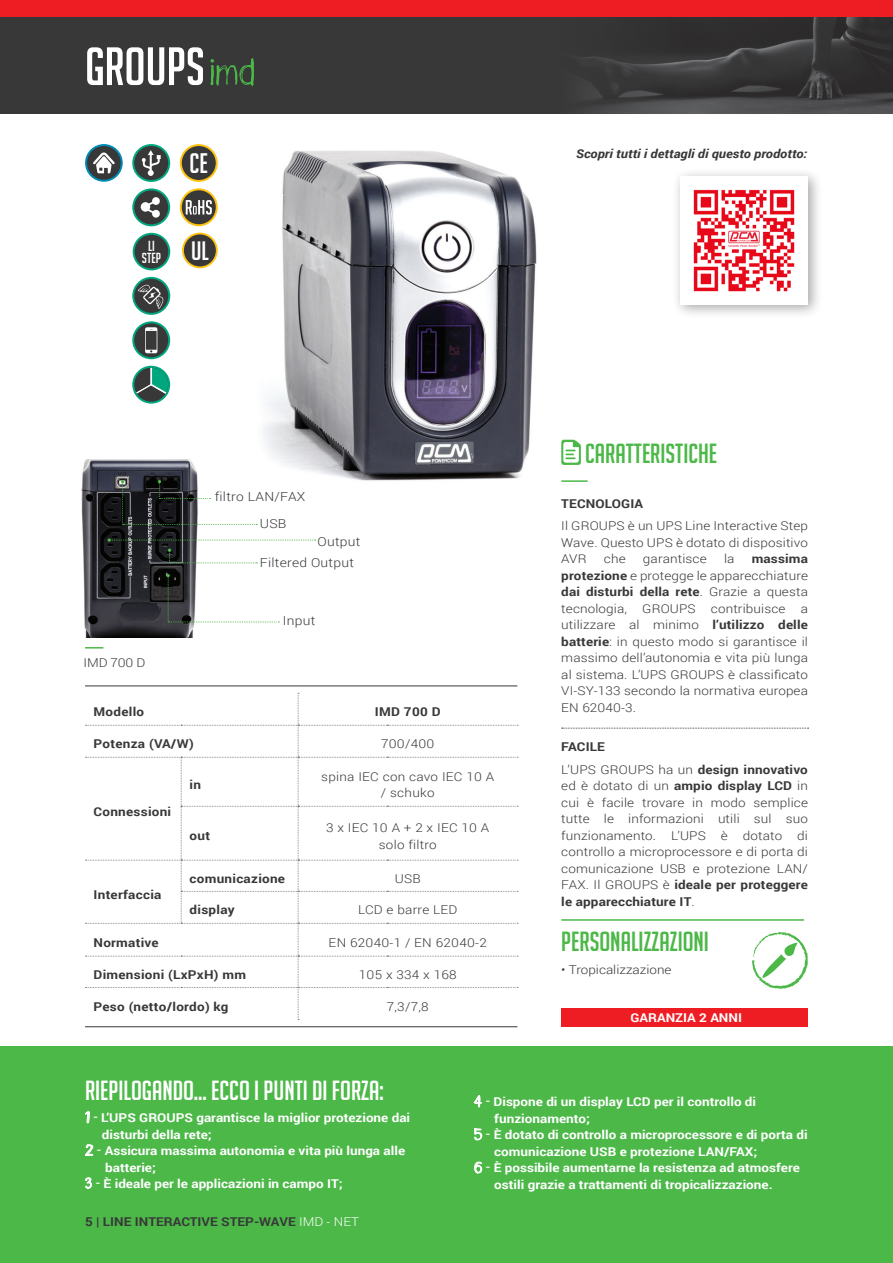
<style>
.page{position:relative;width:893px;height:1263px;background:#fff}
.page>*{position:absolute;margin:0;border:0;box-sizing:border-box;transform-origin:0 0}
.t1{font:52.5px "Big Noodle Titling";color:#fff}
.t2{font:27.6px "Big Noodle Titling";color:#fff}
.t3{font:27px "Big Noodle Titling";color:#fff}
.t4{font:27px "Big Noodle Titling";color:#4cb848}
.t5{font:25.95px "Big Noodle Titling";color:#fff}
.t6{font:14.25px "Big Noodle Titling";color:#fff}
.t7{font:300 12.45px "Roboto";letter-spacing:.02em;color:#383839;scale:1.11 1}
.txt_dati_tabella_tec{font:300 12.15px/16.5px "Roboto";letter-spacing:.01em;color:#383839;text-align:justify;scale:1.11 1}
.t8{font:700 12.15px "Roboto";color:#fff;scale:1.11 1}
.bold_tabella_sx{font:700 12.15px "Roboto";letter-spacing:.02em;color:#383839;scale:1.11 1}
.t9{font:italic 700 12.15px "Roboto";color:#383839;scale:1.11 1}
.bold_tabella_sx-2{font:700 12.15px "Roboto";color:#383839;scale:1.11 1}
.bold_tabella_sopra{font:700 12.15px "Roboto";letter-spacing:.02em;color:#383839;scale:1.11 1}
.s1{font-weight:700}
.s2{font-family:"CFI Dont Wantto Grow Up";font-weight:400;font-size:13.5px}
.s3{font-weight:300;color:#fff}
</style>
<div class="page">
<div style="left:0;top:14px;width:893px;height:100px;background:#383839"></div>
<img style="left:695px;top:16px;width:198px;height:98px">
<div style="left:0;top:1046px;width:893px;height:217px;background:#4cb848"></div>
<img style="left:263px;top:150px;width:274px;height:331px">
<svg style="left:562px;top:728px;width:246px;height:1px"></svg>
<svg style="left:561px;top:440px;width:20px;height:25px"></svg>
<hr style="left:561px;top:480px;width:27px;height:2px;background:#4cb848">
<hr style="left:561px;top:919px;width:243px;height:2px;background:#4cb848">
<svg style="left:752px;top:932px;width:56px;height:57px"></svg>
<div style="left:672px;top:168px;width:150px;height:151px;background:#231f20;opacity:.4"></div>
<img style="left:680px;top:177px;width:128px;height:127px">
<hr style="left:85px;top:685px;width:432px;height:1px;background:#383839">
<svg style="left:85px;top:693px;width:433px;height:327px"></svg>
<svg style="left:181px;top:189px;width:36px;height:36px"></svg>
<svg style="left:186px;top:200px;width:26px;height:14px"></svg>
<div style="left:180px;top:188px;width:38px;height:38px;border:2px solid #fec210;border-radius:50%"></div>
<div style="left:181px;top:145px;width:36px;height:36px;background:#383839;border-radius:50%"></div>
<div style="left:180px;top:144px;width:38px;height:38px;border:2px solid #fec210;border-radius:50%"></div>
<svg style="left:86px;top:145px;width:36px;height:36px"></svg>
<svg style="left:93px;top:152px;width:22px;height:21px"></svg>
<div style="left:85px;top:144px;width:38px;height:38px;border:2px solid #008bb5;border-radius:50%"></div>
<svg style="left:133px;top:322px;width:36px;height:36px"></svg>
<svg style="left:145px;top:327px;width:12px;height:26px"></svg>
<div style="left:132px;top:321px;width:38px;height:38px;border:2px solid #00a77e;border-radius:50%"></div>
<svg style="left:133px;top:145px;width:36px;height:36px"></svg>
<svg style="left:141px;top:150px;width:20px;height:26px"></svg>
<div style="left:132px;top:144px;width:38px;height:38px;border:2px solid #00a77e;border-radius:50%"></div>
<div style="left:133px;top:189px;width:36px;height:36px;background:#383839;border-radius:50%"></div>
<svg style="left:141px;top:202px;width:9px;height:10px"></svg>
<svg style="left:143px;top:197px;width:17px;height:21px"></svg>
<div style="left:132px;top:188px;width:38px;height:38px;border:2px solid #00a77e;border-radius:50%"></div>
<div style="left:134px;top:234px;width:35px;height:35px;background:#383839;border-radius:50%"></div>
<div style="left:133px;top:233px;width:37px;height:37px;border:2px solid #00a77e;border-radius:50%"></div>
<div style="left:183px;top:234px;width:34px;height:33px;background:#383839;border-radius:50%"></div>
<div style="left:182px;top:233px;width:36px;height:35px;border:2px solid #fec210;border-radius:50%"></div>
<svg style="left:133px;top:278px;width:36px;height:36px"></svg>
<svg style="left:138px;top:285px;width:25px;height:24px"></svg>
<div style="left:132px;top:277px;width:38px;height:38px;border:2px solid #00a77e;border-radius:50%"></div>
<svg style="left:85px;top:647px;width:18px;height:1px"></svg>
<img style="left:81px;top:459px;width:119px;height:178px">
<svg style="left:166px;top:574px;width:113px;height:48px"></svg>
<svg style="left:121px;top:480px;width:136px;height:45px"></svg>
<svg style="left:168px;top:549px;width:89px;height:14px"></svg>
<svg style="left:108px;top:538px;width:208px;height:4px"></svg>
<svg style="left:85px;top:1111px;width:5px;height:12px"></svg>
<svg style="left:85px;top:1144px;width:9px;height:12px"></svg>
<svg style="left:85px;top:1177px;width:7px;height:12px"></svg>
<svg style="left:473px;top:1095px;width:9px;height:13px"></svg>
<svg style="left:474px;top:1128px;width:9px;height:13px"></svg>
<svg style="left:474px;top:1161px;width:9px;height:13px"></svg>
<div style="left:0;top:0;width:893px;height:16px;background:#ee1d23"></div>
<hr style="left:85px;top:1026px;width:432px;height:1px;background:#383839">
<svg style="left:210px;top:58px;width:44px;height:28px"></svg>
<div style="left:561px;top:1008px;width:247px;height:19px;background:#ee1d23"></div>
<svg style="left:134px;top:368px;width:34px;height:34px"></svg>
<div style="left:132px;top:366px;width:38px;height:38px;border:2px solid #00a77e;border-radius:50%"></div>
<p class="t1" style="left:85px;top:38px;width:121px">GROUPS</p>
<p class="t2" style="left:190px;top:148px;width:20px">CE</p>
<p class="t6" style="left:148px;top:238px;width:8px">LI</p>
<p class="t6" style="left:142px;top:250px;width:20px">STEP</p>
<p class="t5" style="left:191px;top:237px;width:19px">UL</p>
<p class="t9" style="left:576px;top:145px;width:210px">Scopri tutti i dettagli di questo prodotto:</p>
<p class="t7" style="left:215px;top:488px;width:83px">filtro LAN/FAX</p>
<p class="t7" style="left:260px;top:515px;width:26px">USB</p>
<p class="t7" style="left:318px;top:533px;width:40px">Output</p>
<p class="t7" style="left:260px;top:554px;width:86px">Filtered Output</p>
<p class="txt_dati_tabella_tec" style="left:84px;top:654px;width:57px">IMD 700 D</p>
<p class="t7" style="left:283px;top:612px;width:31px">Input</p>
<p class="bold_tabella_sx" style="left:94px;top:703px;width:47px">Modello</p>
<p class="bold_tabella_sopra" style="left:375px;top:703px;width:61px">IMD 700 D</p>
<p class="bold_tabella_sx" style="left:94px;top:735px;width:92px">Potenza (VA/W)</p>
<p class="txt_dati_tabella_tec" style="left:381px;top:735px;width:50px">700/400</p>
<p class="bold_tabella_sx" style="left:94px;top:803px;width:71px">Connessioni</p>
<p class="bold_tabella_sx" style="left:94px;top:886px;width:63px">Interfaccia</p>
<p class="bold_tabella_sx" style="left:190px;top:776px;width:12px">in</p>
<p class="bold_tabella_sx" style="left:190px;top:827px;width:20px">out</p>
<p class="txt_dati_tabella_tec" style="left:321px;top:768px;width:157px">spina IEC con cavo IEC 10 A</p>
<p class="txt_dati_tabella_tec" style="left:381px;top:784px;width:50px">/ schuko</p>
<p class="txt_dati_tabella_tec" style="left:326px;top:819px;width:149px">3 x IEC 10 A + 2 x IEC 10 A</p>
<p class="txt_dati_tabella_tec" style="left:379px;top:835px;width:54px">solo filtro</p>
<p class="bold_tabella_sx" style="left:190px;top:870px;width:88px">comunicazione</p>
<p class="txt_dati_tabella_tec" style="left:395px;top:870px;width:25px">USB</p>
<p class="bold_tabella_sx" style="left:190px;top:901px;width:42px">display</p>
<p class="txt_dati_tabella_tec" style="left:358px;top:901px;width:91px">LCD e barre LED</p>
<p class="bold_tabella_sx" style="left:94px;top:934px;width:60px">Normative</p>
<p class="txt_dati_tabella_tec" style="left:329px;top:934px;width:144px">EN 62040-1 / EN 62040-2</p>
<p class="bold_tabella_sx" style="left:94px;top:966px;width:139px">Dimensioni (LxPxH) mm</p>
<p class="txt_dati_tabella_tec" style="left:359px;top:966px;width:90px">105 x 334 x 168</p>
<p class="bold_tabella_sx" style="left:94px;top:998px;width:123px">Peso (netto/lordo) kg</p>
<p class="txt_dati_tabella_tec" style="left:387px;top:998px;width:39px">7,3/7,8</p>
<p class="t4" style="left:585px;top:439px;width:134px">CARATTERISTICHE</p>
<p class="bold_tabella_sx" style="left:561px;top:495px;width:75px">TECNOLOGIA</p>
<p class="txt_dati_tabella_tec" style="left:561px;top:517px;width:224px">Il GROUPS è un UPS Line Interactive Step Wave. Questo UPS è dotato di dispositivo AVR</p>
<p class="txt_dati_tabella_tec" style="left:561px;top:550px;width:224px;text-indent:190px"><span class="s1">massima protezione</span> e protegge le apparecchiature <span class="s1">dai disturbi della rete</span>. Grazie a questa tecnologia, GROUPS contribuisce</p>
<p class="txt_dati_tabella_tec" style="left:604px;top:550px;width:21px">che</p>
<p class="txt_dati_tabella_tec" style="left:643px;top:550px;width:59px">garantisce</p>
<p class="txt_dati_tabella_tec" style="left:724px;top:550px;width:11px">la</p>
<p class="txt_dati_tabella_tec" style="left:561px;top:600px;width:224px;text-indent:239px">a utilizzare al minimo <span class="s1">l’utilizzo delle batterie</span>: in questo modo si garantisce il massimo dell’autonomia e vita più lunga al sistema. L’UPS GROUPS è classificato VI-SY-133 secondo la normativa europea EN 62040-3.</p>
<p class="bold_tabella_sx" style="left:561px;top:738px;width:41px">FACILE</p>
<p class="txt_dati_tabella_tec" style="left:561px;top:760px;width:224px">L’UPS GROUPS ha un <span class="s1">design innovativo </span>ed è dotato di un <span class="s1">ampio display LCD</span> in cui è facile trovare in modo semplice tutte le informazioni utili sul suo funzionamento. L’UPS è dotato di controllo a microprocessore e di porta di comunicazione USB e protezione LAN/ FAX. Il GROUPS è <span class="s1">ideale per proteggere le apparecchiature IT</span>.</p>
<p class="t4" style="left:561px;top:927px;width:149px">PERSONALIZZAZIONI</p>
<p class="txt_dati_tabella_tec" style="left:561px;top:961px;width:101px">• Tropicalizzazione</p>
<p class="t8" style="left:630px;top:1009px;width:102px">GARANZIA 2 ANNI</p>
<p class="t3" style="left:85px;top:1075px;width:300px">RIEPILOGANDO... ECCO I PUNTI DI FORZA:</p>
<p class="t8" style="left:85px;top:1109px;width:294px"><span class="s2">1 -</span> L’UPS GROUPS garantisce la miglior protezione dai</p>
<p class="t8" style="left:102px;top:1126px;width:100px">disturbi della rete;</p>
<p class="t8" style="left:85px;top:1142px;width:290px"><span class="s2">2 -</span> Assicura massima autonomia e vita più lunga alle</p>
<p class="t8" style="left:105px;top:1159px;width:47px">batterie;</p>
<p class="t8" style="left:85px;top:1175px;width:233px"><span class="s2">3 -</span> È ideale per le applicazioni in campo IT;</p>
<p class="bold_tabella_sx-2" style="left:85px;top:1213px;width:249px">5 | LINE INTERACTIVE STEP-WAVE <span class="s3">IMD - NET</span></p>
<p class="t8" style="left:474px;top:1093px;width:256px"><span class="s2">4 -</span> Dispone di un display LCD per il controllo di</p>
<p class="t8" style="left:494px;top:1110px;width:88px">funzionamento;</p>
<p class="t8" style="left:474px;top:1126px;width:302px"><span class="s2">5 -</span> È dotato di controllo a microprocessore e di porta di</p>
<p class="t8" style="left:494px;top:1143px;width:238px">comunicazione USB e protezione LAN/FAX;</p>
<p class="t8" style="left:474px;top:1159px;width:295px"><span class="s2">6 -</span> È possibile aumentarne la resistenza ad atmosfere</p>
<p class="t8" style="left:494px;top:1176px;width:252px">ostili grazie a trattamenti di tropicalizzazione.</p>
</div>
